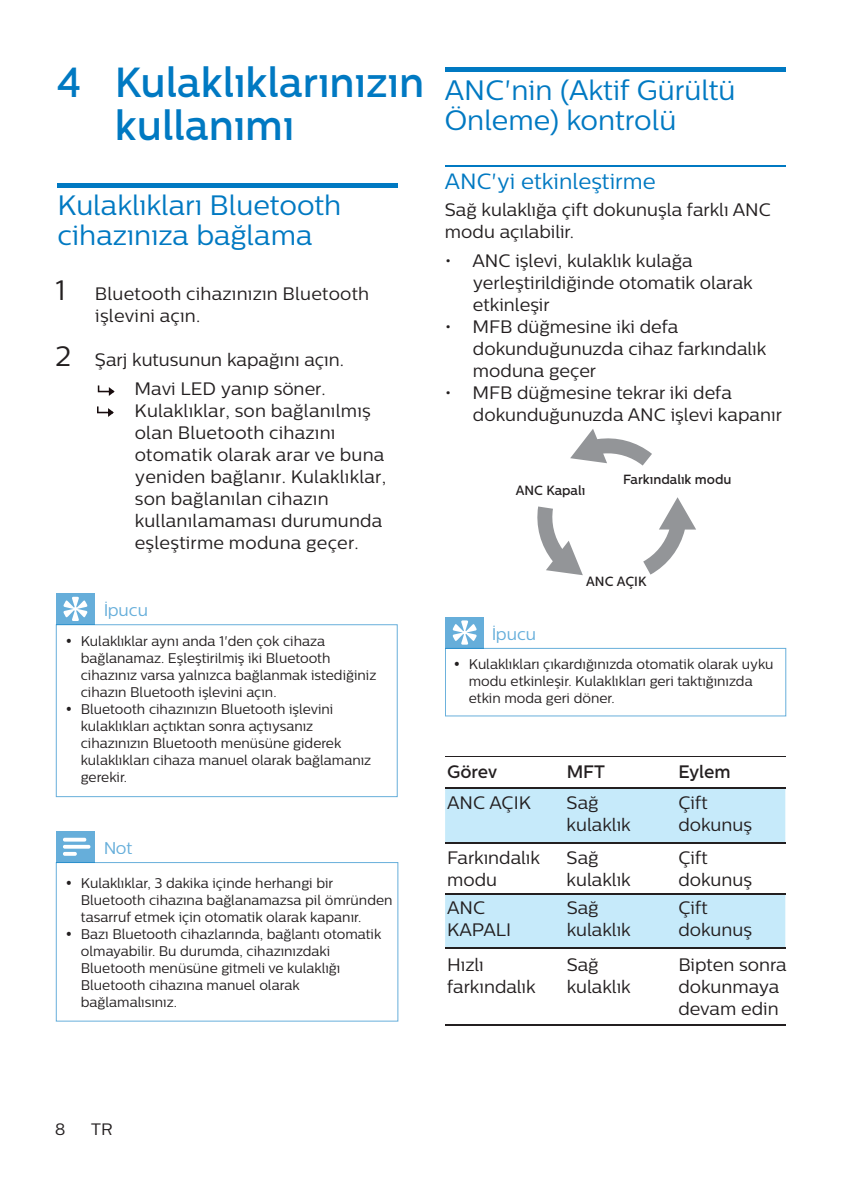
<style>
.page{position:relative;width:842px;height:1191px;background:#fff}
.page>*{position:absolute;margin:0;border:0;box-sizing:border-box;transform-origin:0 0}
.t1{font:500 42px/42px "Centrale Sans";color:#0079c2}
.t2{font:28px/30px "Centrale Sans";color:#0079c2}
.t3{font:28px "Centrale Sans";color:#231f20}
.t4{font:22px "Centrale Sans";color:#0079c2}
.t5{font:18px/22px "Centrale Sans";color:#231f20}
.t6{font:500 18px "Centrale Sans";color:#231f20}
.t7{font:17px "Centrale Sans";color:#0079c2}
.t8{font:16.6px "Centrale Sans";color:#231f20}
.t9{font:14px/17px "Centrale Sans";color:#231f20}
.t10{font:500 13.4px "Centrale Sans";color:#231f20}
</style>
<div class="page">
<svg style="left:98px;top:385px;width:17px;height:11px"></svg>
<svg style="left:97px;top:406px;width:17px;height:11px"></svg>
<div style="left:445px;top:788px;width:340px;height:54px;background:#c6eafa"></div>
<hr style="left:445px;top:756px;width:128px;height:1px;background:#231f20">
<hr style="left:573px;top:756px;width:108px;height:1px;background:#231f20">
<hr style="left:681px;top:756px;width:104px;height:1px;background:#231f20">
<hr style="left:445px;top:787px;width:128px;height:1px;background:#231f20">
<hr style="left:573px;top:787px;width:108px;height:1px;background:#231f20">
<hr style="left:681px;top:787px;width:104px;height:1px;background:#231f20">
<hr style="left:445px;top:842px;width:128px;height:1px;background:#231f20">
<hr style="left:573px;top:842px;width:108px;height:1px;background:#231f20">
<hr style="left:681px;top:842px;width:104px;height:1px;background:#231f20">
<div style="left:445px;top:894px;width:340px;height:53px;background:#c6eafa"></div>
<hr style="left:445px;top:893px;width:128px;height:1px;background:#231f20">
<hr style="left:573px;top:893px;width:108px;height:1px;background:#231f20">
<hr style="left:681px;top:893px;width:104px;height:1px;background:#231f20">
<hr style="left:445px;top:947px;width:128px;height:1px;background:#231f20">
<hr style="left:573px;top:947px;width:108px;height:1px;background:#231f20">
<hr style="left:681px;top:947px;width:104px;height:1px;background:#231f20">
<hr style="left:445px;top:1024px;width:128px;height:1px;background:#231f20">
<hr style="left:573px;top:1024px;width:108px;height:1px;background:#231f20">
<hr style="left:681px;top:1024px;width:104px;height:1px;background:#231f20">
<hr style="left:445px;top:67px;width:340px;height:4px;background:#0079c2">
<hr style="left:445px;top:165px;width:340px;height:1px;background:#0079c2">
<svg style="left:643px;top:497px;width:53px;height:77px"></svg>
<svg style="left:570px;top:429px;width:82px;height:36px"></svg>
<svg style="left:537px;top:506px;width:46px;height:69px"></svg>
<hr style="left:58px;top:183px;width:340px;height:4px;background:#0079c2">
<div style="left:56px;top:593px;width:39px;height:31px;background:#66aeda"></div>
<svg style="left:64px;top:597px;width:23px;height:24px"></svg>
<div style="left:56px;top:831px;width:39px;height:31px;background:#66aeda"></div>
<svg style="left:63px;top:837px;width:27px;height:18px"></svg>
<div style="left:445px;top:617px;width:39px;height:31px;background:#66aeda"></div>
<svg style="left:453px;top:620px;width:24px;height:24px"></svg>
<h1 class="t1" style="left:115px;top:61px;width:311px;text-indent:-58px">4 Kulaklıklarınızın kullanımı</h1>
<h2 class="t2" style="left:58px;top:190px;width:285px">Kulaklıkları Bluetooth cihazınıza bağlama</h2>
<h2 class="t3" style="left:55px;top:274px;width:12px">1</h2>
<p class="t5" style="left:95px;top:283px;width:276px">Bluetooth cihazınızın Bluetooth işlevini açın.</p>
<h2 class="t3" style="left:55px;top:340px;width:17px">2</h2>
<p class="t5" style="left:95px;top:349px;width:251px">Şarj kutusunun kapağını açın.</p>
<p class="t5" style="left:134px;top:377px;width:253px">Mavi LED yanıp söner.<br>Kulaklıklar, son bağlanılmış olan Bluetooth cihazını otomatik olarak arar ve buna yeniden bağlanır. Kulaklıklar, son bağlanılan cihazın kullanılamaması durumunda eşleştirme moduna geçer.</p>
<p class="t7" style="left:103px;top:600px;width:46px">İpucu</p>
<p class="t9" style="left:81px;top:632px;width:297px;text-indent:-15px">• Kulaklıklar aynı anda 1'den çok cihaza bağlanamaz. Eşleştirilmiş iki Bluetooth cihazınız varsa yalnızca bağlanmak istediğiniz cihazın Bluetooth işlevini açın.</p>
<p class="t9" style="left:81px;top:700px;width:292px;text-indent:-15px">• Bluetooth cihazınızın Bluetooth işlevini kulaklıkları açtıktan sonra açtıysanız cihazınızın Bluetooth menüsüne giderek kulaklıkları cihaza manuel olarak bağlamanız gerekir.</p>
<p class="t7" style="left:103px;top:838px;width:31px">Not</p>
<p class="t9" style="left:81px;top:874px;width:313px;text-indent:-15px">• Kulaklıklar, 3 dakika içinde herhangi bir<br>Bluetooth cihazına bağlanamazsa pil ömründen tasarruf etmek için otomatik olarak kapanır.</p>
<p class="t9" style="left:81px;top:925px;width:302px;text-indent:-15px">• Bazı Bluetooth cihazlarında, bağlantı otomatik olmayabilir. Bu durumda, cihazınızdaki Bluetooth menüsüne gitmeli ve kulaklığı Bluetooth cihazına manuel olarak bağlamalısınız.</p>
<h2 class="t2" style="left:445px;top:74px;width:292px">ANC'nin (Aktif Gürültü<br>Önleme) kontrolü</h2>
<h3 class="t4" style="left:445px;top:168px;width:212px">ANC'yi etkinleştirme</h3>
<p class="t5" style="left:445px;top:199px;width:328px">Sağ kulaklığa çift dokunuşla farklı ANC modu açılabilir.</p>
<p class="t5" style="left:473px;top:249px;width:281px;text-indent:-28px">• ANC işlevi, kulaklık kulağa yerleştirildiğinde otomatik olarak etkinleşir</p>
<p class="t5" style="left:473px;top:315px;width:295px;text-indent:-28px">• MFB düğmesine iki defa dokunduğunuzda cihaz farkındalık moduna geçer</p>
<p class="t5" style="left:473px;top:381px;width:311px;text-indent:-28px">• MFB düğmesine tekrar iki defa dokunduğunuzda ANC işlevi kapanır</p>
<p class="t10" style="left:516px;top:482px;width:71px">ANC Kapalı</p>
<p class="t10" style="left:623px;top:471px;width:110px">Farkındalık modu</p>
<p class="t7" style="left:491px;top:623px;width:46px">İpucu</p>
<p class="t10" style="left:586px;top:573px;width:62px">ANC AÇIK</p>
<p class="t9" style="left:469px;top:656px;width:306px;text-indent:-15px">• Kulaklıkları çıkardığınızda otomatik olarak uyku modu etkinleşir. Kulaklıkları geri taktığınızda etkin moda geri döner.</p>
<p class="t6" style="left:567px;top:761px;width:40px">MFT</p>
<p class="t6" style="left:678px;top:761px;width:54px">Eylem</p>
<p class="t6" style="left:447px;top:761px;width:52px">Görev</p>
<p class="t5" style="left:447px;top:791px;width:85px">ANC AÇIK</p>
<p class="t5" style="left:567px;top:791px;width:66px">Sağ kulaklık</p>
<p class="t5" style="left:567px;top:846px;width:66px">Sağ kulaklık</p>
<p class="t5" style="left:678px;top:791px;width:75px">Çift dokunuş</p>
<p class="t5" style="left:678px;top:846px;width:75px">Çift dokunuş</p>
<p class="t5" style="left:447px;top:846px;width:94px">Farkındalık modu</p>
<p class="t5" style="left:447px;top:896px;width:65px">ANC<br>KAPALI</p>
<p class="t5" style="left:567px;top:896px;width:66px">Sağ kulaklık</p>
<p class="t5" style="left:567px;top:953px;width:66px">Sağ kulaklık</p>
<p class="t5" style="left:678px;top:896px;width:75px">Çift dokunuş</p>
<p class="t5" style="left:678px;top:953px;width:110px">Bipten sonra dokunmaya devam edin</p>
<p class="t5" style="left:447px;top:953px;width:90px">Hızlı farkındalık</p>
<p class="t8" style="left:55px;top:1119px;width:12px">8</p>
<p class="t8" style="left:91px;top:1119px;width:23px">TR</p>
</div>
